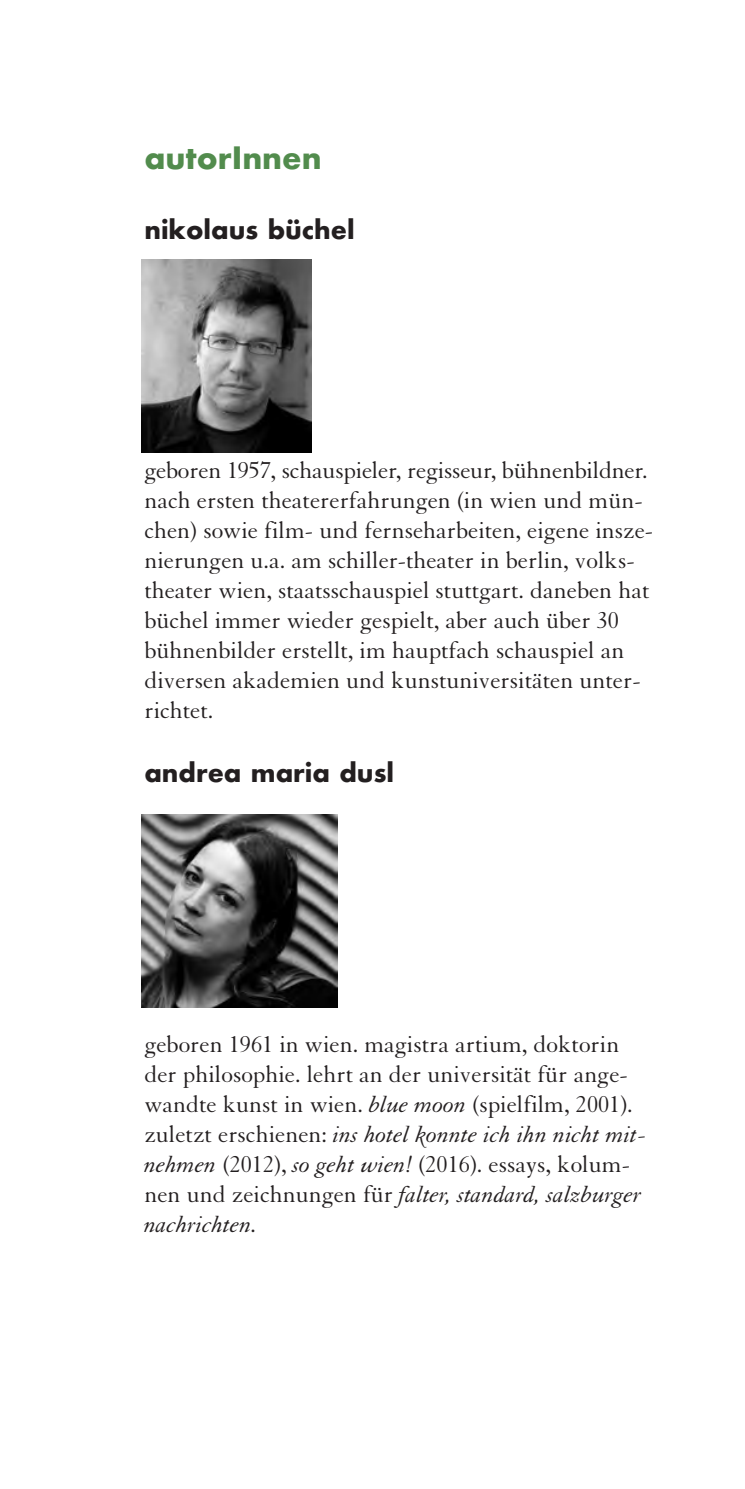
<style>
.page{position:relative;width:745px;height:1489px;background:#fff}
.page>*{position:absolute;margin:0;border:0;box-sizing:border-box;transform-origin:0 0}
.t1{font:700 30px "Futura";color:#528c4d}
.t2{font:25px/30px "Granjon";color:#231f20}
.t3{font:700 25px "Futura";color:#231f20}
.s1{font-style:italic}
</style>
<div class="page">
<img style="left:142px;top:259px;width:169px;height:193px">
<img style="left:142px;top:814px;width:195px;height:193px">
<p class="t1" style="left:144px;top:136px;width:179px">autorInnen</p>
<p class="t3" style="left:144px;top:211px;width:212px">nikolaus büchel</p>
<p class="t2" style="left:144px;top:457px;width:510px">geboren 1957, schauspieler, regisseur, bühnenbildner. nach ersten theatererfahrungen (in wien und mün&shy;chen) sowie film- und fernseharbeiten, eigene insze&shy;nierungen u.a. am schiller-theater in berlin, volks&shy;theater wien, staatsschauspiel stuttgart. daneben hat büchel immer wieder gespielt, aber auch über 30 bühnenbilder erstellt, im hauptfach schauspiel an diversen akademien und kunstuniversitäten unter&shy;richtet.</p>
<p class="t3" style="left:144px;top:754px;width:251px">andrea maria dusl</p>
<p class="t2" style="left:144px;top:1031px;width:502px">geboren 1961 in wien. magistra artium, doktorin der philosophie. lehrt an der universität für ange&shy;wandte kunst in wien. <span class="s1">blue moon</span> (spielfilm, 2001). zuletzt erschienen: <span class="s1">ins hotel konnte ich ihn nicht mit&shy;nehmen</span> (2012), <span class="s1">so geht wien!</span> (2016). essays, kolum&shy;nen und zeichnungen für <span class="s1">falter, standard, salzburger nachrichten.</span></p>
</div>
